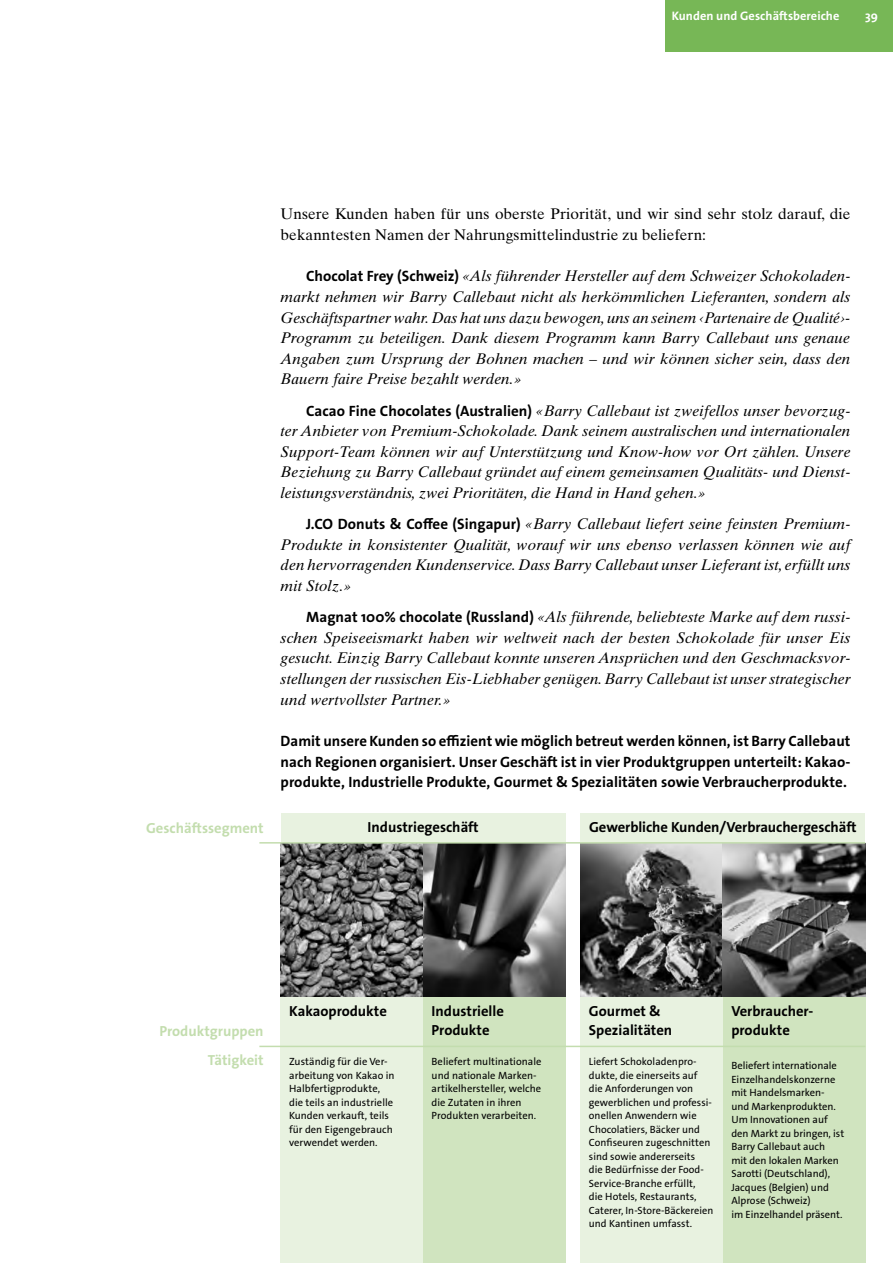
<style>
.page{position:relative;width:893px;height:1263px;background:#fff}
.page>*{position:absolute;margin:0;border:0;box-sizing:border-box;transform-origin:0 0}
._02_Head_Sans{font:italic 15.3px/20.5px "Times Ten LT Std";letter-spacing:.005em;color:#000;text-align:justify}
._05_Body_Times{font:15.3px/20.5px "Times Ten LT Std";letter-spacing:.005em;color:#000}
._02_Head_Sans-2{font:700 15px/20.7px "The Sans Os F";letter-spacing:.005em;color:#000;text-align:justify}
.t1{font:700 14.7px/19.5px "The Sans Os F";color:#000}
._41_Tab_Head_Sans_D{font:700 14.7px "The Sans Os F";color:#c3ddae}
.t2{font:700 12.3px "The Sans Os F";letter-spacing:.005em;color:#fff}
._42_Tab_Body_Sans{font:10.5px/13.5px "The Sans Os F";letter-spacing:.005em;color:#000}
.s1{font-family:"The Sans Os F";font-weight:700;font-style:normal;font-size:15px}
</style>
<div class="page">
<div style="left:665px;top:0;width:228px;height:51px;background:#77b756"></div>
<div style="left:281px;top:813px;width:285px;height:34px;background:#e8f2e0"></div>
<div style="left:281px;top:996px;width:142px;height:56px;background:#e8f2e0"></div>
<div style="left:423px;top:996px;width:143px;height:80px;background:#d0e4bf"></div>
<div style="left:281px;top:1049px;width:142px;height:214px;background:#e8f2e0"></div>
<div style="left:423px;top:1049px;width:143px;height:214px;background:#d0e4bf"></div>
<div style="left:580px;top:813px;width:285px;height:34px;background:#e8f2e0"></div>
<div style="left:580px;top:996px;width:143px;height:80px;background:#e8f2e0"></div>
<div style="left:723px;top:996px;width:142px;height:80px;background:#d0e4bf"></div>
<div style="left:580px;top:1049px;width:143px;height:214px;background:#e8f2e0"></div>
<div style="left:723px;top:1053px;width:142px;height:210px;background:#d0e4bf"></div>
<hr style="left:259px;top:1046px;width:606px;height:1px;background:#c3ddae">
<img style="left:281px;top:843px;width:285px;height:153px">
<img style="left:580px;top:843px;width:285px;height:153px">
<hr style="left:259px;top:842px;width:606px;height:1px;background:#c3ddae">
<p class="t2" style="left:672px;top:8px;width:169px">Kunden und Geschäftsbereiche</p>
<p class="t2" style="left:865px;top:8px;width:14px">39</p>
<p class="_41_Tab_Head_Sans_D" style="left:146px;top:818px;width:119px">Geschäftssegment</p>
<p class="_05_Body_Times" style="left:281px;top:204px;width:571px">Unsere Kunden haben für uns oberste Priorität, und wir sind sehr stolz darauf, die bekanntesten Namen der Nahrungsmittelindustrie zu beliefern:</p>
<p class="_02_Head_Sans" style="left:281px;top:266px;width:571px;text-indent:26px"><span class="s1">Chocolat Frey (Schweiz)</span> «Als führender Hersteller auf dem Schweizer Schokoladen&shy;markt nehmen wir Barry Callebaut nicht als herkömmlichen Lieferanten, sondern als Geschäftspartner wahr. Das hat uns dazu bewogen, uns an seinem ‹Partenaire de Qualité›- Programm zu beteiligen. Dank diesem Programm kann Barry Callebaut uns genaue Angaben zum Ursprung der Bohnen machen – und wir können sicher sein, dass den Bauern faire Preise bezahlt werden.»</p>
<p class="_02_Head_Sans" style="left:281px;top:400px;width:571px;text-indent:26px"><span class="s1">Cacao Fine Chocolates (Australien)</span> «Barry Callebaut ist zweifellos unser bevorzug&shy;ter Anbieter von Premium-Schokolade. Dank seinem australischen und internationalen Support-Team können wir auf Unterstützung und Know-how vor Ort zählen. Unsere Beziehung zu Barry Callebaut gründet auf einem gemeinsamen Qualitäts- und Dienst&shy;leistungsverständnis, zwei Prioritäten, die Hand in Hand gehen.»</p>
<p class="_02_Head_Sans" style="left:281px;top:513px;width:571px;text-indent:26px"><span class="s1">J.CO Donuts &amp; Coffee (Singapur)</span> «Barry Callebaut liefert seine feinsten Premium-Produkte in konsistenter Qualität, worauf wir uns ebenso verlassen können wie auf den hervorragenden Kundenservice. Dass Barry Callebaut unser Lieferant ist, erfüllt uns mit Stolz.»</p>
<p class="_02_Head_Sans" style="left:281px;top:606px;width:572px;text-indent:26px"><span class="s1">Magnat 100% chocolate (Russland)</span> «Als führende, beliebteste Marke auf dem russi&shy;schen Speiseeismarkt haben wir weltweit nach der besten Schokolade für unser Eis gesucht. Einzig Barry Callebaut konnte unseren Ansprüchen und den Geschmacksvor&shy;stellungen der russischen Eis-Liebhaber genügen. Barry Callebaut ist unser strategischer und wertvollster Partner.»</p>
<p class="_02_Head_Sans-2" style="left:281px;top:731px;width:571px">Damit unsere Kunden so effizient wie möglich betreut werden können, ist Barry Callebaut nach Regionen organisiert. Unser Geschäft ist in vier Produktgruppen unterteilt: Kakao&shy;produkte, Industrielle Produkte, Gourmet &amp; Spezialitäten sowie Verbraucherprodukte.</p>
<p class="t1" style="left:368px;top:817px;width:112px">Industriegeschäft</p>
<p class="t1" style="left:589px;top:817px;width:269px">Gewerbliche Kunden/Verbrauchergeschäft</p>
<p class="_41_Tab_Head_Sans_D" style="left:159px;top:1021px;width:106px">Produktgruppen</p>
<p class="_41_Tab_Head_Sans_D" style="left:208px;top:1051px;width:57px">Tätigkeit</p>
<p class="t1" style="left:289px;top:1001px;width:99px">Kakaoprodukte</p>
<p class="t1" style="left:432px;top:1001px;width:74px">Industrielle<br>Produkte</p>
<p class="_42_Tab_Body_Sans" style="left:289px;top:1055px;width:107px">Zuständig für die Ver&shy;arbeitung von Kakao in<br>Halbfertigprodukte, die teils an industrielle<br>Kunden verkauft, teils für den Eigengebrauch verwendet werden.</p>
<p class="_42_Tab_Body_Sans" style="left:432px;top:1055px;width:111px">Beliefert multinationale und nationale Marken&shy;artikelhersteller, welche die Zutaten in ihren<br>Produkten verarbeiten.</p>
<p class="t1" style="left:589px;top:1001px;width:85px">Gourmet &amp;<br>Spezialitäten</p>
<p class="t1" style="left:731px;top:1001px;width:82px">Verbraucher&shy;produkte</p>
<p class="_42_Tab_Body_Sans" style="left:589px;top:1055px;width:126px">Liefert Schokoladenpro&shy;dukte, die einerseits auf die Anforderungen von gewerblichen und professi&shy;onellen Anwendern wie<br>Chocolatiers, Bäcker und<br>Confiseuren zugeschnitten sind sowie andererseits<br>die Bedürfnisse der Food-<br>Service-Branche erfüllt,<br>die Hotels, Restaurants,<br>Caterer, In-Store-Bäckereien und Kantinen umfasst.</p>
<p class="_42_Tab_Body_Sans" style="left:731px;top:1059px;width:114px">Beliefert internationale<br>Einzelhandelskonzerne mit Handelsmarken&shy;und Markenprodukten.<br>Um Innovationen auf den Markt zu bringen, ist<br>Barry Callebaut auch<br>mit den lokalen Marken<br>Sarotti (Deutschland),<br>Jacques (Belgien) und<br>Alprose (Schweiz)<br>im Einzelhandel präsent.</p>
</div>
